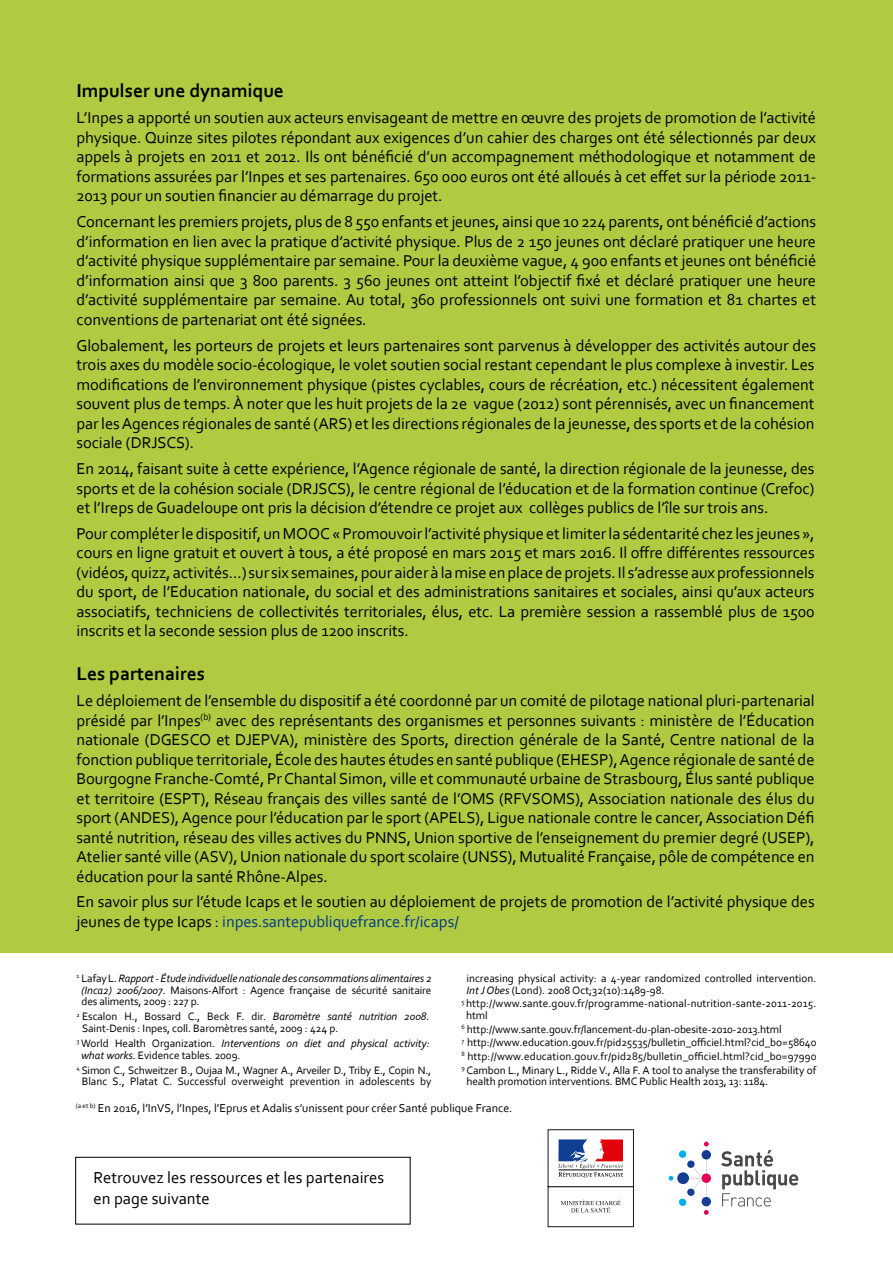
<style>
.page{position:relative;width:893px;height:1263px;background:#fff}
.page>*{position:absolute;margin:0;border:0;box-sizing:border-box;transform-origin:0 0}
.t1{font:700 19.5px "Corbel";color:#000}
.t2{font:16.8px/21px "Corbel";color:#000}
.t3{font:16.5px/19.5px "Corbel";letter-spacing:-.005em;color:#000;text-align:justify}
.t4{font:12px "Corbel";color:#000}
.t5{font:11.25px/11.6px "Corbel";letter-spacing:-.005em;color:#000}
.t6{font:italic 11.25px/11.6px "Corbel";letter-spacing:-.005em;color:#000}
.s1{color:#003a8d}
.s2{font-style:italic}
.s3{font-style:normal}
</style>
<div class="page">
<div style="left:0;top:0;width:893px;height:952px;background:#b0ca41"></div>
<svg style="left:721px;top:1150px;width:77px;height:56px"></svg>
<svg style="left:702px;top:1197px;width:9px;height:9px"></svg>
<div style="left:702px;top:1150px;width:9px;height:9px;background:#153c91;border-radius:50%"></div>
<svg style="left:702px;top:1173px;width:9px;height:10px"></svg>
<svg style="left:669px;top:1141px;width:40px;height:74px"></svg>
<div style="left:548px;top:1186px;width:86px;height:41px;border:1px solid #181716"></div>
<svg style="left:561px;top:1199px;width:60px;height:13px"></svg>
<div style="left:548px;top:1129px;width:86px;height:58px;border:1px solid #181716"></div>
<svg style="left:558px;top:1139px;width:65px;height:38px"></svg>
<div style="left:75px;top:1157px;width:335px;height:67px;border:1px solid #000"></div>
<p class="t1" style="left:77px;top:79px;width:209px">Impulser une dynamique</p>
<p class="t3" style="left:77px;top:108px;width:741px">L’Inpes a apporté un soutien aux acteurs envisageant de mettre en œuvre des projets de promotion de l’activité physique. Quinze sites pilotes répondant aux exigences d’un cahier des charges ont été sélectionnés par deux appels à projets en 2011 et 2012. Ils ont bénéficié d’un accompagnement méthodologique et notamment de formations assurées par l’Inpes et ses partenaires. 650 000 euros ont été alloués à cet effet sur la période 2011- 2013 pour un soutien financier au démarrage du projet.</p>
<p class="t3" style="left:77px;top:212px;width:741px">Concernant les premiers projets, plus de 8 550 enfants et jeunes, ainsi que 10 224 parents, ont bénéficié d’actions d’information en lien avec la pratique d’activité physique. Plus de 2 150 jeunes ont déclaré pratiquer une heure d’activité physique supplémentaire par semaine. Pour la deuxième vague, 4 900 enfants et jeunes ont bénéficié d’information ainsi que 3 800 parents. 3 560 jeunes ont atteint l’objectif fixé et déclaré pratiquer une heure d’activité supplémentaire par semaine. Au total, 360 professionnels ont suivi une formation et 81 chartes et conventions de partenariat ont été signées.</p>
<p class="t3" style="left:77px;top:335px;width:741px">Globalement, les porteurs de projets et leurs partenaires sont parvenus à développer des activités autour des trois axes du modèle socio-écologique, le volet soutien social restant cependant le plus complexe à investir. Les modifications de l’environnement physique (pistes cyclables, cours de récréation, etc.) nécessitent également souvent plus de temps. À noter que les huit projets de la 2e vague (2012) sont pérennisés, avec un financement par les Agences régionales de santé (ARS) et les directions régionales de la jeunesse, des sports et de la cohésion sociale (DRJSCS).</p>
<p class="t3" style="left:77px;top:458px;width:740px">En 2014, faisant suite à cette expérience, l’Agence régionale de santé, la direction régionale de la jeunesse, des sports et de la cohésion sociale (DRJSCS), le centre régional de l’éducation et de la formation continue (Crefoc) et l’Ireps de Guadeloupe ont pris la décision d’étendre ce projet aux collèges publics de l’île sur trois ans.</p>
<p class="t3" style="left:77px;top:523px;width:740px">Pour compléter le dispositif, un MOOC « Promouvoir l’activité physique et limiter la sédentarité chez les jeunes », cours en ligne gratuit et ouvert à tous, a été proposé en mars 2015 et mars 2016. Il offre différentes ressources (vidéos, quizz, activités...) sur six semaines, pour aider à la mise en place de projets. Il s’adresse aux professionnels du sport, de l’Education nationale, du social et des administrations sanitaires et sociales, ainsi qu’aux acteurs associatifs, techniciens de collectivités territoriales, élus, etc. La première session a rassemblé plus de 1500 inscrits et la seconde session plus de 1200 inscrits.</p>
<p class="t1" style="left:77px;top:662px;width:130px">Les partenaires</p>
<p class="t3" style="left:77px;top:690px;width:740px">Le déploiement de l’ensemble du dispositif a été coordonné par un comité de pilotage national pluri-partenarial présidé par l’Inpes<sup>(b)</sup> avec des représentants des organismes et personnes suivants : ministère de l’Éducation nationale (DGESCO et DJEPVA), ministère des Sports, direction générale de la Santé, Centre national de la fonction publique territoriale, École des hautes études en santé publique (EHESP), Agence régionale de santé de Bourgogne Franche-Comté, Pr Chantal Simon, ville et communauté urbaine de Strasbourg, Élus santé publique et territoire (ESPT), Réseau français des villes santé de l’OMS (RFVSOMS), Association nationale des élus du sport (ANDES), Agence pour l’éducation par le sport (APELS), Ligue nationale contre le cancer, Association Défi santé nutrition, réseau des villes actives du PNNS, Union sportive de l’enseignement du premier degré (USEP), Atelier santé ville (ASV), Union nationale du sport scolaire (UNSS), Mutualité Française, pôle de compétence en éducation pour la santé Rhône-Alpes.</p>
<p class="t3" style="left:77px;top:892px;width:740px">En savoir plus sur l’étude Icaps et le soutien au déploiement de projets de promotion de l’activité physique des jeunes de type Icaps : <span class="s1">inpes.santepubliquefrance.fr/icaps/</span></p>
<p class="t5" style="left:82px;top:972px;width:352px;text-align:justify;text-indent:-5px"><sup>1</sup> Lafay L. <span class="s2">Rapport - Étude individuelle nationale des consommations alimentaires 2 (Inca2) 2006/2007</span>. Maisons-Alfort : Agence française de sécurité sanitaire des aliments, 2009 : 227 p.</p>
<p class="t5" style="left:82px;top:1010px;width:349px;text-indent:-5px"><sup>2</sup> Escalon H., Bossard C., Beck F. dir. <span class="s2">Baromètre santé nutrition 2008</span>.<br>Saint-Denis : Inpes, coll. Baromètres santé, 2009 : 424 p.</p>
<p class="t6" style="left:81px;top:1037px;width:350px;text-indent:-4px"><sup>3</sup> <span class="s3">World Health Organization.</span> Interventions on diet and physical activity: what works<span class="s3">. Evidence tables. 2009.</span></p>
<p class="t5" style="left:77px;top:1064px;width:357px;text-align:center"><sup>4</sup> Simon C., Schweitzer B., Oujaa M., Wagner A., Arveiler D., Triby E., Copin N.,<br>Blanc S., Platat C. Successful overweight prevention in adolescents by</p>
<p class="t5" style="left:466px;top:972px;width:351px">increasing physical activity: a 4-year randomized controlled intervention.<br><span class="s2">Int J Obes</span> (Lond). 2008 Oct;32(10):1489-98.</p>
<p class="t5" style="left:466px;top:998px;width:352px;text-indent:-5px"><sup>5</sup> http://www.sante.gouv.fr/programme-national-nutrition-sante-2011-2015. html</p>
<p class="t5" style="left:461px;top:1022px;width:357px;line-height:13.6px"><sup>6</sup> http://www.sante.gouv.fr/lancement-du-plan-obesite-2010-2013.html<br><sup>7</sup> http://www.education.gouv.fr/pid25535/bulletin_officiel.html?cid_bo=58640<br><sup>8</sup> http://www.education.gouv.fr/pid285/bulletin_officiel.html?cid_bo=97990<br><sup>9</sup> Cambon L., Minary L., Ridde V., Alla F. A tool to analyse the transferability of</p>
<p class="t5" style="left:466px;top:1075px;width:303px">health promotion interventions. BMC Public Health 2013, 13: 1184.</p>
<p class="t4" style="left:76px;top:1100px;width:438px"><sup>(a</sup> <sup>et</sup> <sup>b)</sup> En 2016, l’InVS, l’Inpes, l’Eprus et Adalis s’unissent pour créer Santé publique France.</p>
<p class="t2" style="left:88px;top:1160px;width:307px">sur la version complète du dépliant en ligne :</p>
<p class="t2" style="left:94px;top:1167px;width:292px">Retrouvez les ressources et les partenaires en page suivante</p>
</div>
